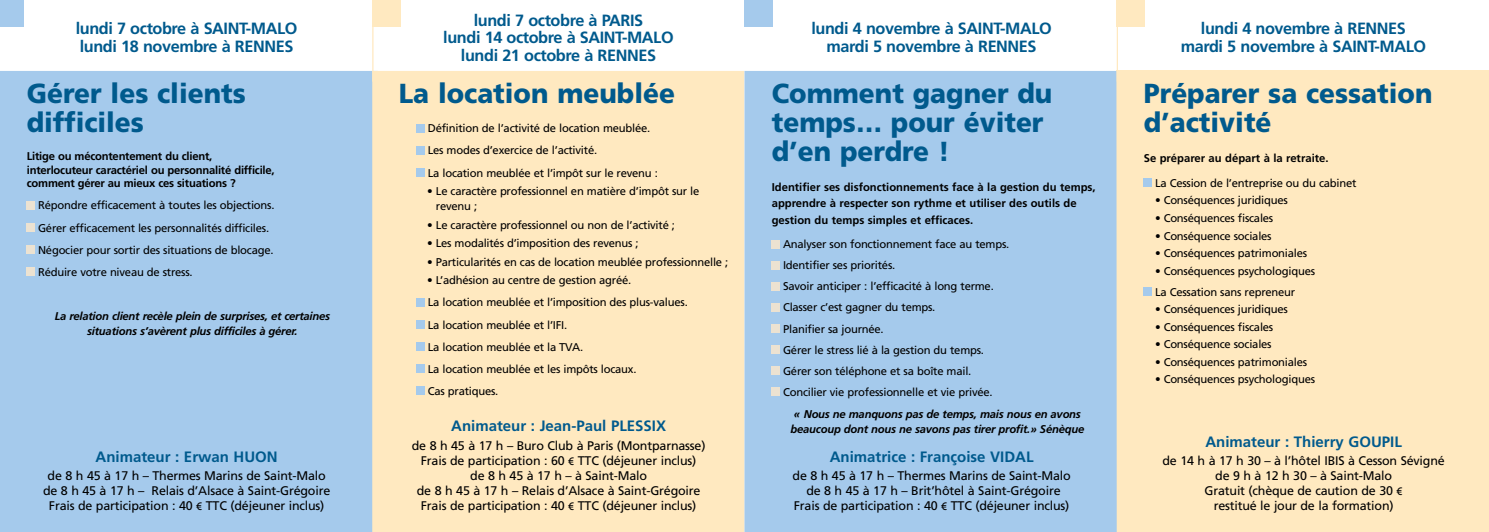
<style>
.page{position:relative;width:1489px;height:532px;background:#fff}
.page>*{position:absolute;margin:0;border:0;box-sizing:border-box;transform-origin:0 0}
.t1{font:900 27.5px/28.8px "Frutiger";color:#005a8d;scale:.95 1}
.t2{font:700 16.25px/17.5px "Frutiger";letter-spacing:-.025em;color:#005a8d;text-align:center}
.t3{font:700 15px "Frutiger";color:#005a8d}
.t4{font:12.5px/15px "Frutiger";letter-spacing:-.015em;color:#000;text-align:center}
.t5{font:11.25px/22.1px "Frutiger";letter-spacing:-.02em;color:#000}
.t6{font:italic 700 11.25px/15px "Frutiger";letter-spacing:-.02em;color:#000;text-align:center}
.t7{font:700 11.25px/16.2px "Frutiger";color:#000}
.t8{font:700 11.25px/13.8px "Frutiger";letter-spacing:-.02em;color:#000}
.s1{font-family:"Profile"}
</style>
<div class="page">
<div style="left:0;top:71px;width:378px;height:460px;background:#a5caec"></div>
<div style="left:1116px;top:71px;width:372px;height:460px;background:#ffe9c0"></div>
<div style="left:372px;top:71px;width:372px;height:460px;background:#ffe9c0"></div>
<div style="left:744px;top:71px;width:372px;height:460px;background:#a5caec"></div>
<div style="left:0;top:0;width:24px;height:27px;background:#a5caec"></div>
<div style="left:744px;top:0;width:28px;height:27px;background:#a5caec"></div>
<div style="left:372px;top:0;width:28px;height:27px;background:#ffe9c0"></div>
<div style="left:1116px;top:0;width:28px;height:27px;background:#ffe9c0"></div>
<hr style="left:1116px;top:0;width:1px;height:82px;background:#ffe9c0">
<hr style="left:372px;top:0;width:1px;height:82px;background:#ffe9c0">
<div style="left:27px;top:201px;width:8px;height:8px;background:#ece2d1"></div>
<div style="left:27px;top:223px;width:8px;height:8px;background:#ece2d1"></div>
<div style="left:27px;top:245px;width:8px;height:8px;background:#ece2d1"></div>
<div style="left:27px;top:267px;width:8px;height:9px;background:#ece2d1"></div>
<div style="left:771px;top:240px;width:8px;height:8px;background:#ece2d1"></div>
<div style="left:771px;top:261px;width:8px;height:8px;background:#ece2d1"></div>
<div style="left:771px;top:282px;width:8px;height:8px;background:#ece2d1"></div>
<div style="left:771px;top:303px;width:8px;height:8px;background:#ece2d1"></div>
<div style="left:771px;top:324px;width:8px;height:8px;background:#ece2d1"></div>
<div style="left:771px;top:345px;width:8px;height:8px;background:#ece2d1"></div>
<div style="left:771px;top:366px;width:8px;height:8px;background:#ece2d1"></div>
<div style="left:771px;top:387px;width:8px;height:8px;background:#ece2d1"></div>
<div style="left:416px;top:124px;width:8px;height:8px;background:#a5caec"></div>
<div style="left:416px;top:146px;width:8px;height:8px;background:#a5caec"></div>
<div style="left:416px;top:168px;width:8px;height:8px;background:#a5caec"></div>
<div style="left:416px;top:298px;width:8px;height:8px;background:#a5caec"></div>
<div style="left:416px;top:320px;width:8px;height:8px;background:#a5caec"></div>
<div style="left:416px;top:342px;width:8px;height:8px;background:#a5caec"></div>
<div style="left:416px;top:364px;width:8px;height:8px;background:#a5caec"></div>
<div style="left:416px;top:386px;width:8px;height:9px;background:#a5caec"></div>
<div style="left:1143px;top:179px;width:8px;height:8px;background:#a5caec"></div>
<div style="left:1143px;top:287px;width:8px;height:8px;background:#a5caec"></div>
<h2 class="t2" style="left:443px;top:11px;width:232px">lundi 7 octobre à PARIS<br>lundi 14 octobre à SAINT-MALO lundi 21 octobre à RENNES</h2>
<h2 class="t2" style="left:1180px;top:20px;width:247px">lundi 4 novembre à RENNES mardi 5 novembre à SAINT-MALO</h2>
<h2 class="t2" style="left:76px;top:20px;width:223px;text-align:left">lundi 7 octobre à SAINT-MALO lundi 18 novembre à RENNES</h2>
<h2 class="t2" style="left:811px;top:20px;width:242px">lundi 4 novembre à SAINT-MALO mardi 5 novembre à RENNES</h2>
<h1 class="t1" style="left:27px;top:79px;width:232px">Gérer les clients difficiles</h1>
<p class="t8" style="left:27px;top:149px;width:249px">Litige ou mécontentement du client, interlocuteur caractériel ou personnalité difficile, comment gérer au mieux ces situations ?</p>
<p class="t5" style="left:38px;top:194px;width:238px">Répondre efficacement à toutes les objections.<br>Gérer efficacement les personnalités difficiles.<br>Négocier pour sortir des situations de blocage.<br>Réduire votre niveau de stress.</p>
<p class="t6" style="left:55px;top:308px;width:277px">La relation client recèle plein de surprises, et certaines situations s’avèrent plus difficiles à gérer.</p>
<h3 class="t3" style="left:96px;top:447px;width:184px">Animateur : Erwan HUON</h3>
<p class="t4" style="left:43px;top:468px;width:289px">de 8 h 45 à 17 h – Thermes Marins de Saint-Malo de 8 h 45 à 17 h – Relais d’Alsace à Saint-Grégoire<br>Frais de participation : 40 <span class="s1">€</span> TTC (déjeuner inclus)</p>
<h1 class="t1" style="left:399px;top:79px;width:292px">La location meublée</h1>
<p class="t5" style="left:428px;top:117px;width:231px">Définition de l’activité de location meublée.<br>Les modes d’exercice de l’activité.<br>La location meublée et l’impôt sur le revenu :</p>
<p class="t5" style="left:436px;top:183px;width:265px;line-height:15px;text-indent:-9px">• Le caractère professionnel en matière d’impôt sur le revenu ;</p>
<p class="t5" style="left:427px;top:213px;width:249px">• Le caractère professionnel ou non de l’activité ;</p>
<p class="t5" style="left:427px;top:232px;width:213px">• Les modalités d’imposition des revenus ;</p>
<p class="t5" style="left:427px;top:250px;width:302px">• Particularités en cas de location meublée professionnelle ;</p>
<p class="t5" style="left:427px;top:269px;width:262px">• L’adhésion au centre de gestion agréé.<br>La location meublée et l’imposition des plus-values.<br>La location meublée et l’IFI.<br>La location meublée et la TVA.<br>La location meublée et les impôts locaux.<br>Cas pratiques.</p>
<h1 class="t1" style="left:771px;top:79px;width:297px">Comment gagner du temps… pour éviter d’en perdre !</h1>
<p class="t7" style="left:771px;top:179px;width:325px">Identifier ses disfonctionnements face à la gestion du temps, apprendre à respecter son rythme et utiliser des outils de gestion du temps simples et efficaces.</p>
<p class="t5" style="left:783px;top:234px;width:228px;line-height:21px">Analyser son fonctionnement face au temps.<br>Identifier ses priorités.<br>Savoir anticiper : l’efficacité à long terme.<br>Classer c’est gagner du temps.<br>Planifier sa journée.<br>Gérer le stress lié à la gestion du temps.<br>Gérer son téléphone et sa boîte mail.<br>Concilier vie professionnelle et vie privée.</p>
<p class="t6" style="left:790px;top:406px;width:295px;text-align:left">« Nous ne manquons pas de temps, mais nous en avons beaucoup dont nous ne savons pas tirer profit.» Sénèque</p>
<h1 class="t1" style="left:1143px;top:79px;width:305px">Préparer sa cessation d’activité</h1>
<p class="t7" style="left:1143px;top:150px;width:186px">Se préparer au départ à la retraite.</p>
<p class="t5" style="left:1154px;top:172px;width:203px">La Cession de l’entreprise ou du cabinet</p>
<p class="t5" style="left:1154px;top:189px;width:134px">• Conséquences juridiques</p>
<p class="t5" style="left:1154px;top:207px;width:120px">• Conséquences fiscales</p>
<p class="t5" style="left:1154px;top:224px;width:118px">• Conséquence sociales</p>
<p class="t5" style="left:1154px;top:242px;width:154px">• Conséquences patrimoniales</p>
<p class="t5" style="left:1154px;top:260px;width:161px;line-height:21px">• Conséquences psychologiques<br>La Cessation sans repreneur</p>
<p class="t5" style="left:1154px;top:298px;width:134px">• Conséquences juridiques</p>
<p class="t5" style="left:1154px;top:315px;width:120px">• Conséquences fiscales</p>
<p class="t5" style="left:1154px;top:333px;width:118px">• Conséquence sociales</p>
<p class="t5" style="left:1154px;top:350px;width:154px">• Conséquences patrimoniales</p>
<p class="t5" style="left:1154px;top:368px;width:161px">• Conséquences psychologiques</p>
<h3 class="t3" style="left:451px;top:417px;width:216px">Animateur : Jean-Paul PLESSIX</h3>
<p class="t4" style="left:412px;top:438px;width:295px">de 8 h 45 à 17 h – Buro Club à Paris (Montparnasse)<br>Frais de participation : 60 <span class="s1">€</span> TTC (déjeuner inclus)<br>de 8 h 45 à 17 h – à Saint-Malo<br>de 8 h 45 à 17 h – Relais d’Alsace à Saint-Grégoire Frais de participation : 40 <span class="s1">€</span> TTC (déjeuner inclus)</p>
<h3 class="t3" style="left:1205px;top:432px;width:198px">Animateur : Thierry GOUPIL</h3>
<h3 class="t3" style="left:829px;top:447px;width:205px">Animatrice : Françoise VIDAL</h3>
<p class="t4" style="left:792px;top:468px;width:279px">de 8 h 45 à 17 h – Thermes Marins de Saint-Malo de 8 h 45 à 17 h – Brit’hôtel à Saint-Grégoire<br>Frais de participation : 40 <span class="s1">€</span> TTC (déjeuner inclus)</p>
<p class="t4" style="left:1162px;top:453px;width:284px">de 14 h à 17 h 30 – à l’hôtel IBIS à Cesson Sévigné de 9 h à 12 h 30 – à Saint-Malo<br>Gratuit (chèque de caution de 30 <span class="s1">€<br></span>restitué le jour de la formation)</p>
</div>
